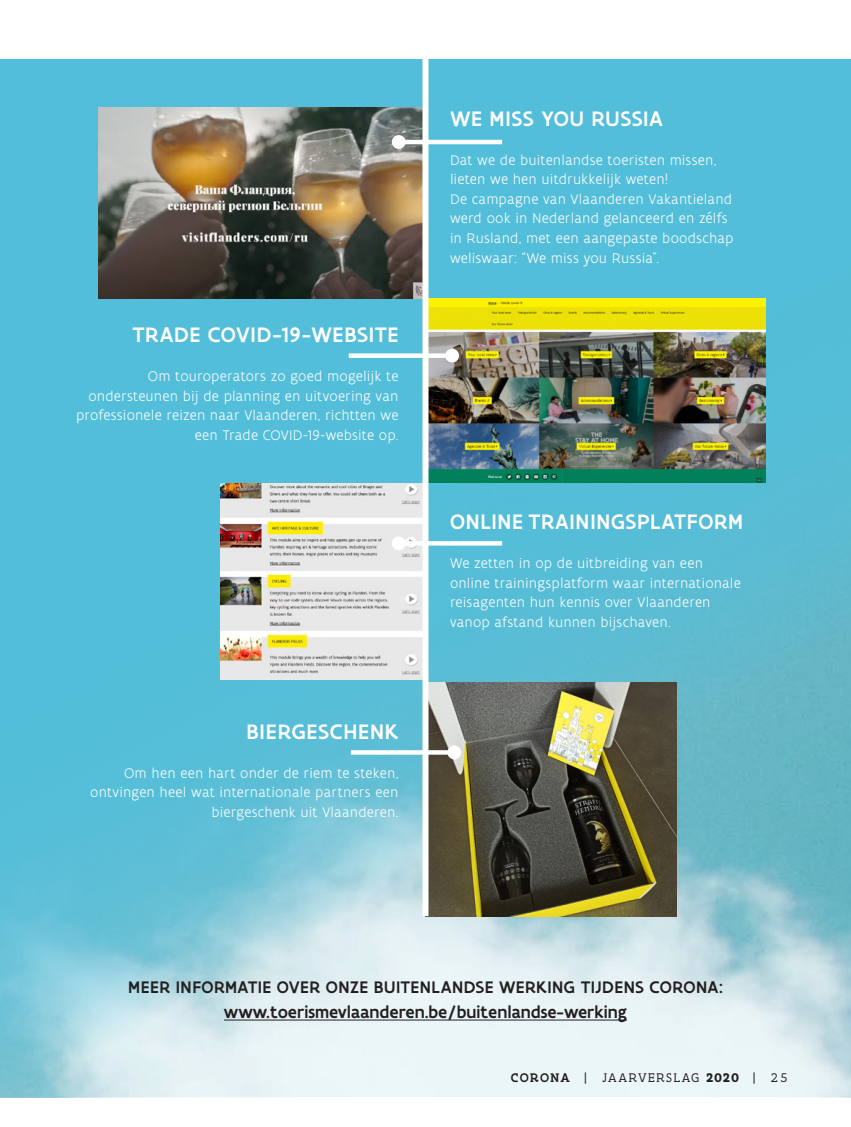
<style>
.page{position:relative;width:851px;height:1127px;background:#fff}
.page>*{position:absolute;margin:0;border:0;box-sizing:border-box;transform-origin:0 0}
.t1{font:500 22.5px "Flanders Art Sans";letter-spacing:.035em;color:#fff}
.t2{font:500 18px "Flanders Art Sans";letter-spacing:.015em;color:#231f20}
.t3{font:300 15px/19.5px "Flanders Art Sans";letter-spacing:.01em;color:#fff}
.t4{font:13.5px "Flanders Art Serif";letter-spacing:.12em;color:#231f20}
.s1{font-weight:500}
.s2{font-weight:700}
</style>
<div class="page">
<img style="left:0;top:60px;width:850px;height:1037px">
<img style="left:99px;top:108px;width:323px;height:190px">
<img style="left:220px;top:483px;width:202px;height:197px">
<img style="left:428px;top:298px;width:337px;height:185px">
<img style="left:428px;top:682px;width:248px;height:234px">
<div style="left:348px;top:353px;width:104px;height:5px;background:#fff"></div>
<div style="left:445px;top:349px;width:14px;height:14px;background:#fff;border-radius:50%"></div>
<div style="left:351px;top:750px;width:103px;height:5px;background:#fff"></div>
<div style="left:447px;top:745px;width:14px;height:14px;background:#fff;border-radius:50%"></div>
<hr style="left:398px;top:140px;width:104px;height:4px;background:#fff">
<div style="left:392px;top:135px;width:13px;height:14px;background:#fff;border-radius:50%"></div>
<div style="left:398px;top:541px;width:104px;height:5px;background:#fff"></div>
<div style="left:392px;top:536px;width:13px;height:14px;background:#fff;border-radius:50%"></div>
<div style="left:422px;top:40px;width:6px;height:876px;background:#fff"></div>
<hr style="left:224px;top:1020px;width:403px;height:1px;background:#231f20">
<p class="t1" style="left:132px;top:321px;width:267px">TRADE COVID-19-WEBSITE</p>
<p class="t3" style="left:76px;top:367px;width:324px;text-align:right">Om touroperators zo goed mogelijk te ondersteunen bij de planning en uitvoering van professionele reizen naar Vlaanderen, richtten we een Trade COVID-19-website op.</p>
<p class="t1" style="left:246px;top:717px;width:153px">BIERGESCHENK</p>
<p class="t3" style="left:90px;top:763px;width:310px;text-align:right">Om hen een hart onder de riem te steken, ontvingen heel wat internationale partners een biergeschenk uit Vlaanderen.</p>
<p class="t1" style="left:450px;top:105px;width:214px">WE MISS YOU RUSSIA</p>
<p class="t3" style="left:450px;top:151px;width:268px">Dat we de buitenlandse toeristen missen, lieten we hen uitdrukkelijk weten!</p>
<p class="t3" style="left:450px;top:190px;width:285px">De campagne van Vlaanderen Vakantieland werd ook in Nederland gelanceerd en zélfs in Rusland, met een aangepaste boodschap weliswaar: “We miss you Russia”.</p>
<p class="t1" style="left:450px;top:508px;width:294px">ONLINE TRAININGSPLATFORM</p>
<p class="t3" style="left:450px;top:554px;width:292px">We zetten in op de uitbreiding van een online trainingsplatform waar internationale reisagenten hun kennis over Vlaanderen vanop afstand kunnen bijschaven.</p>
<p class="t2" style="left:128px;top:976px;width:596px">MEER INFORMATIE OVER ONZE BUITENLANDSE WERKING TIJDENS CORONA:</p>
<p class="t2" style="left:224px;top:1001px;width:404px">www.toerismevlaanderen.be/buitenlandse-werking</p>
<p class="t4" style="left:511px;top:1069px;width:278px"><span class="s1">CORONA</span> | JAARVERSLAG <span class="s2">2020</span> | 25</p>
</div>
